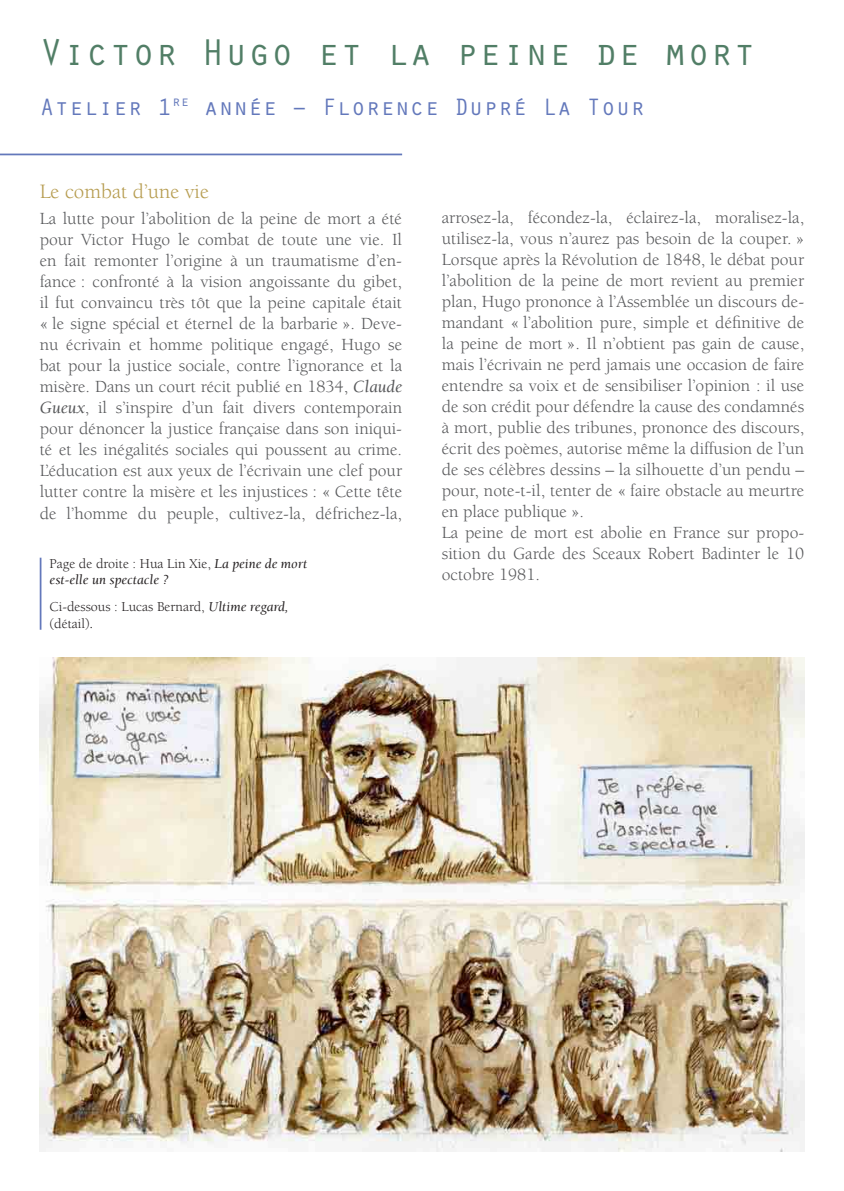
<style>
.page{position:relative;width:844px;height:1191px;background:#fff}
.page>*{position:absolute;margin:0;border:0;box-sizing:border-box;transform-origin:0 0}
.Titre_de_section{font:38.5px "Orator Std";color:#517e66}
.sous-titre{font:24.5px "Orator Std";color:#6378bb}
.Intertitre{font:21px "Berkeley Std";color:#b69c4f}
.t1{font:17.5px/21px "Berkeley Std";color:#57585a;text-align:justify}
.Légende{font:italic 14px/16.8px "Berkeley Std";color:#231f20}
.Légende-2{font:14px/16.8px "Berkeley Std";color:#231f20}
.s1{font-style:italic}
.s2{font-style:normal}
</style>
<div class="page">
<hr style="left:0;top:154px;width:402px;height:1px;background:#6378bb">
<hr style="left:40px;top:557px;width:1px;height:73px;background:#6378bb">
<img style="left:40px;top:657px;width:764px;height:494px">
<p class="Titre_de_section" style="left:40px;top:25px;width:718px">Victor Hugo et la peine de mort</p>
<p class="sous-titre" style="left:40px;top:89px;width:607px">Atelier 1<sup>re</sup> année – Florence Dupré La Tour</p>
<p class="Intertitre" style="left:40px;top:180px;width:171px">Le combat d’une vie</p>
<p class="t1" style="left:40px;top:209px;width:364px">La lutte pour l’abolition de la peine de mort a été pour Victor Hugo le combat de toute une vie. Il en fait remonter l’origine à un traumatisme d’en&shy;fance : confronté à la vision angoissante du gibet, il fut convaincu très tôt que la peine capitale était « le signe spécial et éternel de la barbarie ». Deve&shy;nu écrivain et homme politique engagé, Hugo se bat pour la justice sociale, contre l’ignorance et la misère. Dans un court récit publié en 1834, <span class="s1">Claude Gueux</span>, il s’inspire d’un fait divers contemporain pour dénoncer la justice française dans son iniqui&shy;té et les inégalités sociales qui poussent au crime.<br>L’éducation est aux yeux de l’écrivain une clef pour lutter contre la misère et les injustices : « Cette tête de l’homme du peuple, cultivez-la, défrichez-la,</p>
<p class="t1" style="left:441px;top:207px;width:364px">arrosez-la, fécondez-la, éclairez-la, moralisez-la, utilisez-la, vous n’aurez pas besoin de la couper. » Lorsque après la Révolution de 1848, le débat pour l’abolition de la peine de mort revient au premier plan, Hugo prononce à l’Assemblée un discours de&shy;mandant « l’abolition pure, simple et définitive de la peine de mort ». Il n’obtient pas gain de cause, mais l’écrivain ne perd jamais une occasion de faire entendre sa voix et de sensibiliser l’opinion : il use de son crédit pour défendre la cause des condamnés à mort, publie des tribunes, prononce des discours, écrit des poèmes, autorise même la diffusion de l’un de ses célèbres dessins – la silhouette d’un pendu – pour, note-t-il, tenter de « faire obstacle au meurtre en place publique ».</p>
<p class="t1" style="left:441px;top:522px;width:364px">La peine de mort est abolie en France sur propo&shy;sition du Garde des Sceaux Robert Badinter le 10 octobre 1981.</p>
<p class="Légende" style="left:50px;top:555px;width:259px"><span class="s2">Page de droite : Hua Lin Xie,</span> La peine de mort est-elle un spectacle ?</p>
<p class="Légende-2" style="left:50px;top:598px;width:240px">Ci-dessous : Lucas Bernard, <span class="s1">Ultime regard, </span>(détail)<span class="s1">.</span></p>
</div>
